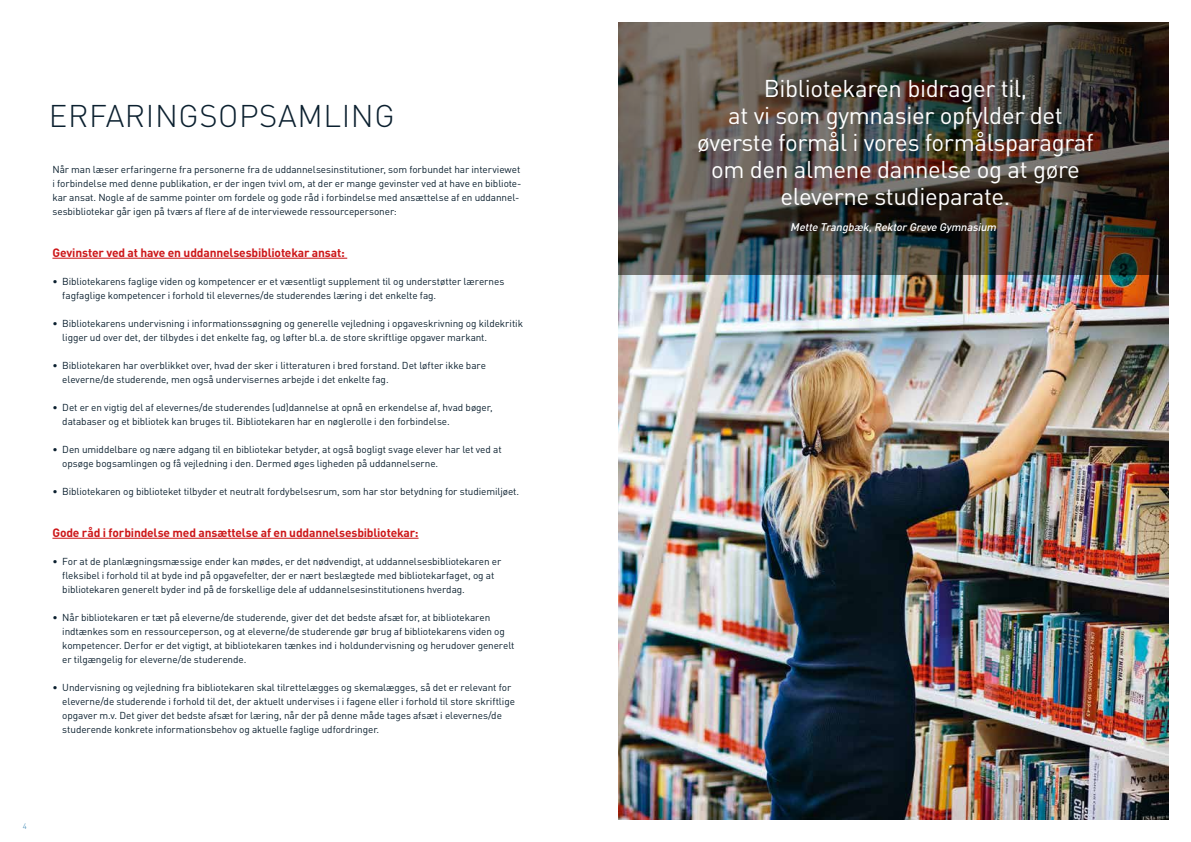
<style>
.page{position:relative;width:1191px;height:842px;background:#fff}
.page>*{position:absolute;margin:0;border:0;box-sizing:border-box;transform-origin:0 0}
.t1{font:300 31px "DIN";letter-spacing:.02em;color:#0b202f}
.t2{font:24px/27px "DIN";letter-spacing:-.015em;color:#fff;text-align:center}
.t3{font:700 12px "DIN";letter-spacing:-.015em;color:#cd1719}
.t4{font:italic 500 11px "DIN";color:#fff}
.t5{font:10px/14px "DIN";letter-spacing:-.01em;color:#0b202f}
.t6{font:300 8px "DIN";color:#3d87b3}
</style>
<div class="page">
<img style="left:618px;top:275px;width:550px;height:544px">
<img style="left:618px;top:23px;width:550px;height:252px">
<hr style="left:52px;top:258px;width:295px;height:1px;background:#cd1719">
<hr style="left:52px;top:538px;width:366px;height:1px;background:#cd1719">
<h1 class="t1" style="left:49px;top:97px;width:347px">ERFARINGSOPSAMLING</h1>
<p class="t5" style="left:52px;top:162px;width:470px">Når man læser erfaringerne fra personerne fra de uddannelsesinstitutioner, som forbundet har interviewet i forbindelse med denne publikation, er der ingen tvivl om, at der er mange gevinster ved at have en bibliote&shy;kar ansat. Nogle af de samme pointer om fordele og gode råd i forbindelse med ansættelse af en uddannel&shy;sesbibliotekar går igen på tværs af flere af de interviewede ressourcepersoner:</p>
<p class="t3" style="left:52px;top:244px;width:294px">Gevinster ved at have en uddannelsesbibliotekar ansat:</p>
<p class="t5" style="left:62px;top:274px;width:443px;text-indent:-10px">• Bibliotekarens faglige viden og kompetencer er et væsentligt supplement til og understøtter lærernes fagfaglige kompetencer i forhold til elevernes/de studerendes læring i det enkelte fag.</p>
<p class="t5" style="left:62px;top:316px;width:462px;text-indent:-10px">• Bibliotekarens undervisning i informationssøgning og generelle vejledning i opgaveskrivning og kildekritik ligger ud over det, der tilbydes i det enkelte fag, og løfter bl.a. de store skriftlige opgaver markant.</p>
<p class="t5" style="left:62px;top:358px;width:425px;text-indent:-10px">• Bibliotekaren har overblikket over, hvad der sker i litteraturen i bred forstand. Det løfter ikke bare eleverne/de studerende, men også undervisernes arbejde i det enkelte fag.</p>
<p class="t5" style="left:62px;top:400px;width:432px;text-indent:-10px">• Det er en vigtig del af elevernes/de studerendes (ud)dannelse at opnå en erkendelse af, hvad bøger, databaser og et bibliotek kan bruges til. Bibliotekaren har en nøglerolle i den forbindelse.</p>
<p class="t5" style="left:62px;top:442px;width:441px;text-indent:-10px">• Den umiddelbare og nære adgang til en bibliotekar betyder, at også bogligt svage elever har let ved at opsøge bogsamlingen og få vejledning i den. Dermed øges ligheden på uddannelserne.</p>
<p class="t5" style="left:52px;top:484px;width:468px">• Bibliotekaren og biblioteket tilbyder et neutralt fordybelsesrum, som har stor betydning for studiemiljøet.</p>
<p class="t3" style="left:52px;top:524px;width:367px">Gode råd i forbindelse med ansættelse af en uddannelsesbibliotekar:</p>
<p class="t5" style="left:62px;top:554px;width:440px;text-indent:-10px">• For at de planlægningsmæssige ender kan mødes, er det nødvendigt, at uddannelsesbibliotekaren er fleksibel i forhold til at byde ind på opgavefelter, der er nært beslægtede med bibliotekarfaget, og at bibliotekaren generelt byder ind på de forskellige dele af uddannelsesinstitutionens hverdag.</p>
<p class="t5" style="left:62px;top:610px;width:454px;text-indent:-10px">• Når bibliotekaren er tæt på eleverne/de studerende, giver det det bedste afsæt for, at bibliotekaren indtænkes som en ressourceperson, og at eleverne/de studerende gør brug af bibliotekarens viden og kompetencer. Derfor er det vigtigt, at bibliotekaren tænkes ind i holdundervisning og herudover generelt er tilgængelig for eleverne/de studerende.</p>
<p class="t5" style="left:62px;top:680px;width:454px;text-indent:-10px">• Undervisning og vejledning fra bibliotekaren skal tilrettelægges og skemalægges, så det er relevant for eleverne/de studerende i forhold til det, der aktuelt undervises i i fagene eller i forhold til store skriftlige opgaver m.v. Det giver det bedste afsæt for læring, når der på denne måde tages afsæt i elevernes/de studerende konkrete informationsbehov og aktuelle faglige udfordringer.</p>
<p class="t6" style="left:23px;top:821px;width:6px">4</p>
<h2 class="t2" style="left:697px;top:75px;width:398px">Bibliotekaren bidrager til,<br>at vi som gymnasier opfylder det øverste formål i vores formålsparagraf om den almene dannelse og at gøre eleverne studieparate.</h2>
<p class="t4" style="left:790px;top:220px;width:210px">Mette Trangbæk,RektorGreve Gymnasium</p>
</div>
